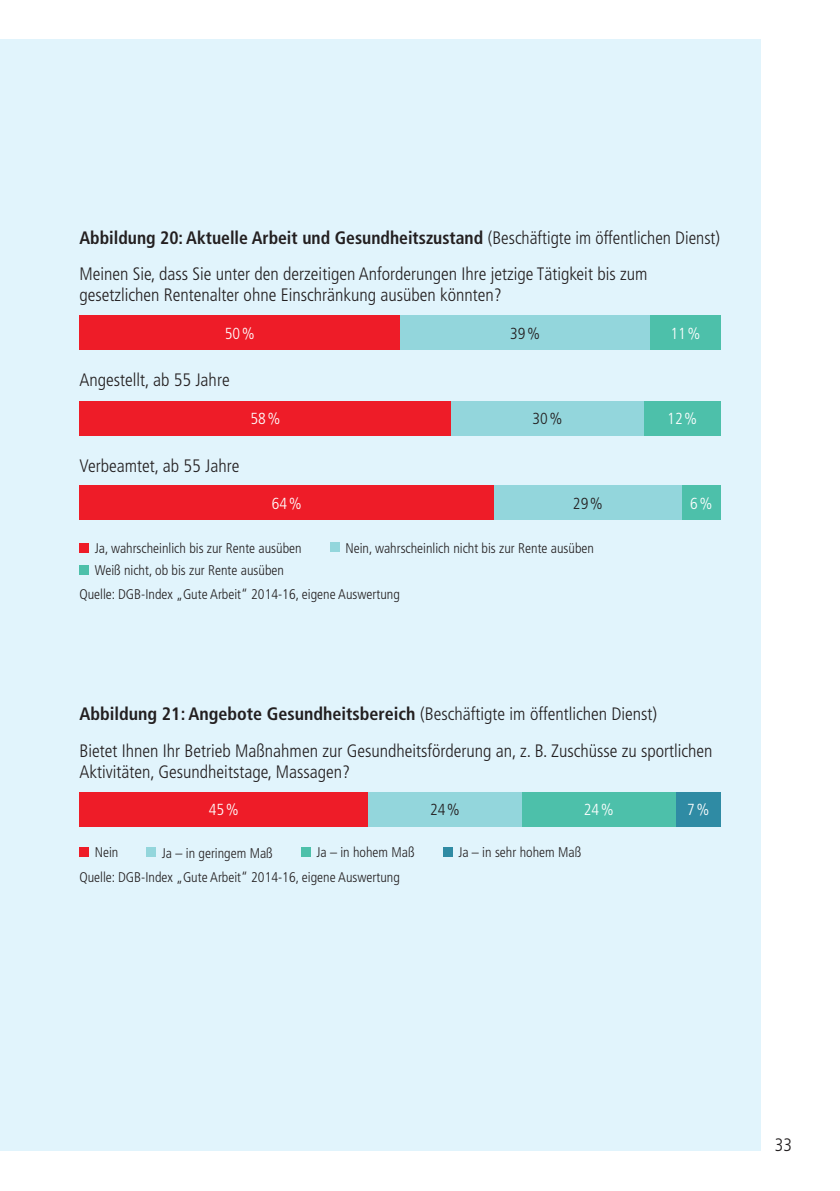
<style>
.page{position:relative;width:840px;height:1191px;background:#fff}
.page>*{position:absolute;margin:0;border:0;box-sizing:border-box;transform-origin:0 0}
.t1{font:300 condensed 18px/36.2px "Frutiger";color:#231f20}
.t2{font:300 condensed 16px "Frutiger";color:#fff}
.t3{font:300 condensed 16px "Frutiger";color:#231f20}
.t4{font:300 condensed 14px/21.8px "Frutiger";color:#231f20}
.s1{font-weight:700}
</style>
<div class="page">
<div style="left:0;top:40px;width:760px;height:1110px;background:#e1f4fc"></div>
<div style="left:79px;top:315px;width:321px;height:34px;background:#ee1c28"></div>
<div style="left:400px;top:315px;width:250px;height:34px;background:#93d6dc"></div>
<div style="left:650px;top:315px;width:70px;height:34px;background:#4dc0aa"></div>
<div style="left:79px;top:401px;width:372px;height:34px;background:#ee1c28"></div>
<div style="left:451px;top:401px;width:192px;height:34px;background:#93d6dc"></div>
<div style="left:643px;top:401px;width:77px;height:34px;background:#4dc0aa"></div>
<div style="left:79px;top:486px;width:415px;height:34px;background:#ee1c28"></div>
<div style="left:494px;top:486px;width:187px;height:34px;background:#93d6dc"></div>
<div style="left:681px;top:486px;width:39px;height:34px;background:#4dc0aa"></div>
<div style="left:79px;top:543px;width:10px;height:9px;background:#ee1c28"></div>
<div style="left:79px;top:565px;width:10px;height:9px;background:#4dc0aa"></div>
<div style="left:330px;top:542px;width:9px;height:10px;background:#93d6dc"></div>
<div style="left:79px;top:792px;width:289px;height:34px;background:#ee1c28"></div>
<div style="left:368px;top:792px;width:153px;height:34px;background:#93d6dc"></div>
<div style="left:675px;top:792px;width:45px;height:34px;background:#2f8ba4"></div>
<div style="left:521px;top:792px;width:154px;height:34px;background:#4dc0aa"></div>
<div style="left:79px;top:847px;width:10px;height:9px;background:#ee1c28"></div>
<div style="left:301px;top:847px;width:9px;height:9px;background:#4dc0aa"></div>
<div style="left:443px;top:847px;width:9px;height:9px;background:#2f8ba4"></div>
<div style="left:147px;top:847px;width:9px;height:9px;background:#93d6dc"></div>
<p class="t1" style="left:79px;top:219px;width:641px"><span class="s1">Abbildung 20: Aktuelle Arbeit und Gesundheitszustand</span> (Beschäftigte im öffentlichen Dienst)<br>Meinen Sie, dass Sie unter den derzeitigen Anforderungen Ihre jetzige Tätigkeit bis zum</p>
<p class="t1" style="left:79px;top:277px;width:423px">gesetzlichen Rentenalter ohne Einschränkung ausüben könnten?</p>
<p class="t2" style="left:225px;top:324px;width:31px">50%</p>
<p class="t3" style="left:510px;top:324px;width:31px">39%</p>
<p class="t2" style="left:670px;top:324px;width:31px">11%</p>
<p class="t1" style="left:79px;top:362px;width:152px">Angestellt, ab 55 Jahre</p>
<p class="t2" style="left:250px;top:410px;width:32px">58%</p>
<p class="t3" style="left:532px;top:410px;width:31px">30%</p>
<p class="t2" style="left:667px;top:410px;width:31px">12%</p>
<p class="t1" style="left:79px;top:448px;width:161px">Verbeamtet, ab 55 Jahre</p>
<p class="t2" style="left:271px;top:494px;width:31px">64%</p>
<p class="t3" style="left:572px;top:494px;width:31px">29%</p>
<p class="t2" style="left:689px;top:494px;width:24px">6%</p>
<p class="t4" style="left:95px;top:537px;width:208px">Ja, wahrscheinlich bis zur Rente ausüben<br>Weiß nicht, ob bis zur Rente ausüben</p>
<p class="t4" style="left:345px;top:537px;width:250px">Nein, wahrscheinlich nicht bis zur Rente ausüben</p>
<p class="t4" style="left:79px;top:584px;width:322px">Quelle: DGB-Index „Gute Arbeit“ 2014-16, eigene Auswertung</p>
<p class="t1" style="left:79px;top:695px;width:634px;line-height:36.8px"><span class="s1">Abbildung 21: Angebote Gesundheitsbereich</span> (Beschäftigte im öffentlichen Dienst)<br>Bietet Ihnen Ihr Betrieb Maßnahmen zur Gesundheitsförderung an, z. B. Zuschüsse zu sportlichen</p>
<p class="t1" style="left:79px;top:754px;width:272px">Aktivitäten, Gesundheitstage, Massagen?</p>
<p class="t2" style="left:209px;top:800px;width:31px">45%</p>
<p class="t3" style="left:430px;top:800px;width:31px">24%</p>
<p class="t2" style="left:583px;top:800px;width:31px">24%</p>
<p class="t2" style="left:686px;top:800px;width:24px">7%</p>
<p class="t4" style="left:95px;top:841px;width:25px">Nein</p>
<p class="t4" style="left:162px;top:842px;width:112px">Ja – in geringem Maß</p>
<p class="t4" style="left:316px;top:841px;width:100px">Ja – in hohem Maß</p>
<p class="t4" style="left:458px;top:841px;width:124px">Ja – in sehr hohem Maß</p>
<p class="t4" style="left:79px;top:867px;width:322px">Quelle: DGB-Index „Gute Arbeit“ 2014-16, eigene Auswertung</p>
<p class="t1" style="left:774px;top:1126px;width:19px">33</p>
</div>
